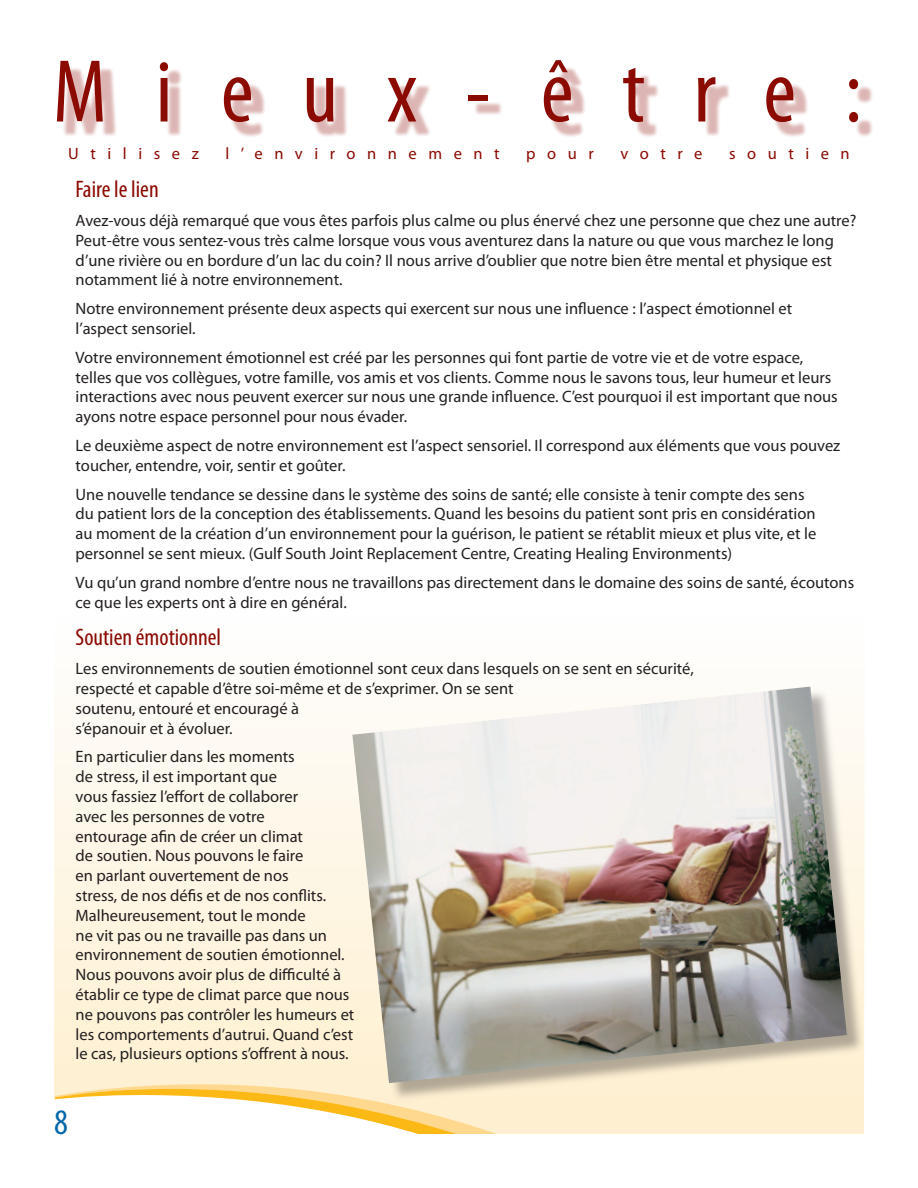
<style>
.page{position:relative;width:918px;height:1188px;background:#fff}
.page>*{position:absolute;margin:0;border:0;box-sizing:border-box;transform-origin:0 0}
.t1{font:condensed 90px "Myriad Pro";letter-spacing:.54em;color:#8b0a02}
.t2{font:condensed 24px "Myriad Pro";color:#8b0a02}
.t3{font:16.5px/19.8px "Myriad Pro";color:#231f20}
.t4{font:16.5px "Myriad Pro";letter-spacing:.7em;color:#8b0a02}
</style>
<div class="page">
<svg style="left:54px;top:717px;width:810px;height:417px"></svg>
<svg style="left:54px;top:1075px;width:604px;height:59px"></svg>
<div style="left:354px;top:688px;width:513px;height:415px;background:#231f20;opacity:.35"></div>
<img style="left:352px;top:686px;width:495px;height:397px">
<div style="left:62px;top:65px;width:813px;height:74px;background:#8b0a02;opacity:.3"></div>
<h1 class="t1" style="left:53px;top:37px;width:811px">Mieux-être:</h1>
<p class="t4" style="left:68px;top:144px;width:132px">Utilisez</p>
<p class="t4" style="left:225px;top:144px;width:276px">l’environnement</p>
<p class="t4" style="left:526px;top:144px;width:69px">pour</p>
<p class="t4" style="left:620px;top:144px;width:83px">votre</p>
<p class="t4" style="left:729px;top:144px;width:122px">soutien</p>
<h2 class="t2" style="left:76px;top:175px;width:85px">Faire le lien</h2>
<p class="t3" style="left:76px;top:210px;width:782px">Avez-vous déjà remarqué que vous êtes parfois plus calme ou plus énervé chez une personne que chez une autre?<br>Peut-être vous sentez-vous très calme lorsque vous vous aventurez dans la nature ou que vous marchez le long d’une rivière ou en bordure d’un lac du coin? Il nous arrive d’oublier que notre bien être mental et physique est notamment lié à notre environnement.</p>
<p class="t3" style="left:76px;top:298px;width:718px">Notre environnement présente deux aspects qui exercent sur nous une influence : l’aspect émotionnel et l’aspect sensoriel.</p>
<p class="t3" style="left:76px;top:347px;width:764px">Votre environnement émotionnel est créé par les personnes qui font partie de votre vie et de votre espace, telles que vos collègues, votre famille, vos amis et vos clients. Comme nous le savons tous, leur humeur et leurs interactions avec nous peuvent exercer sur nous une grande influence. C’est pourquoi il est important que nous ayons notre espace personnel pour nous évader.</p>
<p class="t3" style="left:76px;top:435px;width:766px">Le deuxième aspect de notre environnement est l’aspect sensoriel. Il correspond aux éléments que vous pouvez toucher, entendre, voir, sentir et goûter.</p>
<p class="t3" style="left:76px;top:484px;width:742px">Une nouvelle tendance se dessine dans le système des soins de santé; elle consiste à tenir compte des sens du patient lors de la conception des établissements. Quand les besoins du patient sont pris en considération au moment de la création d’un environnement pour la guérison, le patient se rétablit mieux et plus vite, et le personnel se sent mieux. (Gulf South Joint Replacement Centre, Creating Healing Environments)</p>
<p class="t3" style="left:76px;top:572px;width:780px">Vu qu’un grand nombre d’entre nous ne travaillons pas directement dans le domaine des soins de santé, écoutons ce que les experts ont à dire en général.</p>
<h2 class="t2" style="left:76px;top:623px;width:147px">Soutien émotionnel</h2>
<p class="t3" style="left:76px;top:658px;width:620px">Les environnements de soutien émotionnel sont ceux dans lesquels on se sent en sécurité, respecté et capable d’être soi-même et de s’exprimer. On se sent<br>soutenu, entouré et encouragé à<br>s’épanouir et à évoluer.</p>
<p class="t3" style="left:76px;top:747px;width:280px">En particulier dans les moments<br>de stress, il est important que<br>vous fassiez l’effort de collaborer<br>avec les personnes de votre<br>entourage afin de créer un climat<br>de soutien. Nous pouvons le faire<br>en parlant ouvertement de nos<br>stress, de nos défis et de nos conflits.<br>Malheureusement, tout le monde<br>ne vit pas ou ne travaille pas dans un environnement de soutien émotionnel.<br>Nous pouvons avoir plus de difficulté à établir ce type de climat parce que nous ne pouvons pas contrôler les humeurs et les comportements d’autrui. Quand c’est le cas, plusieurs options s’offrent à nous.</p>
</div>
